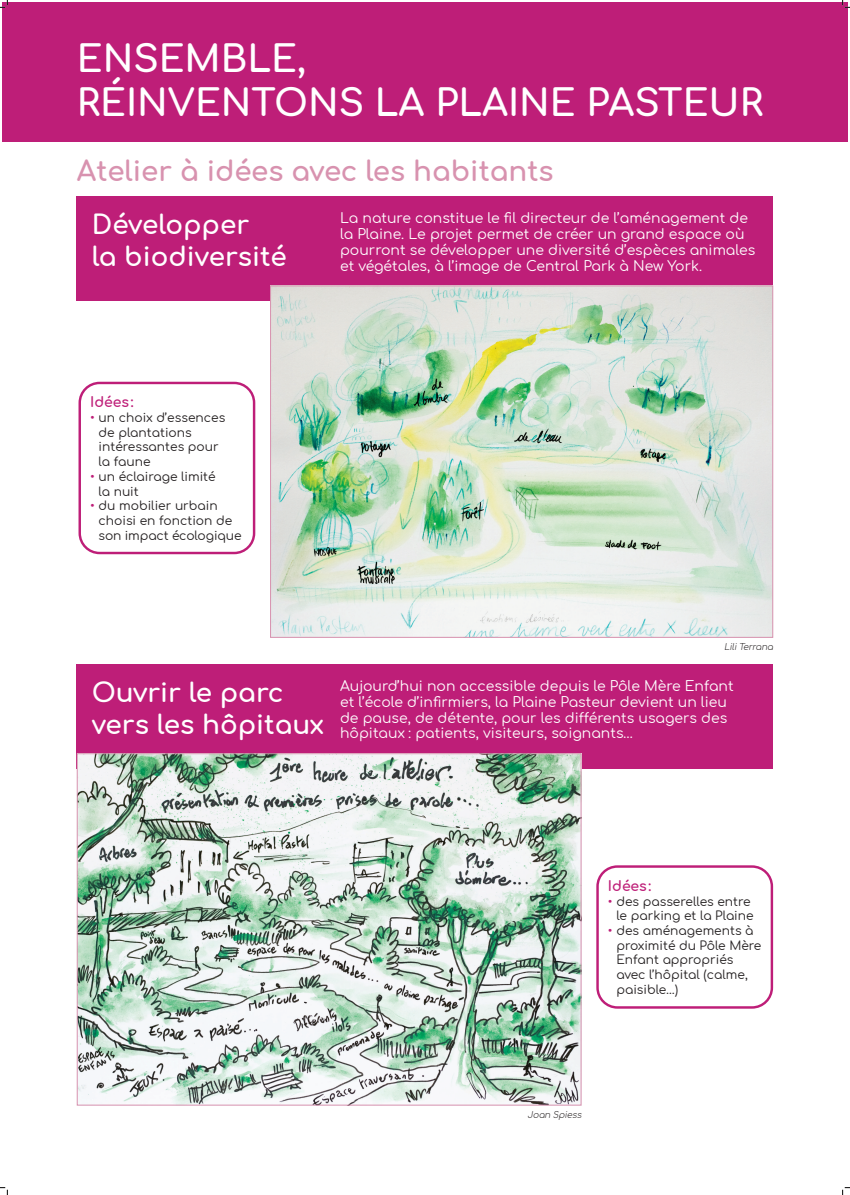
<style>
.page{position:relative;width:850px;height:1195px;background:#fff}
.page>*{position:absolute;margin:0;border:0;box-sizing:border-box;transform-origin:0 0}
.t1{font:700 36.85px/44.2px "Comfortaa";color:#fff}
.t2{font:700 27.65px "Comfortaa";color:#d892af}
.t3{font:700 26.25px/31.5px "Comfortaa";color:#fff}
.t4{font:14px/15.7px "Comfortaa";color:#fff}
.t5{font:700 14px "Comfortaa";color:#be1e78}
.t6{font:12.25px/14.7px "Comfortaa";color:#231f20}
.t7{font:italic 300 8.75px "Comfortaa";color:#231f20}
.s1{color:#be1e78}
</style>
<div class="page">
<div style="left:77px;top:196px;width:695px;height:104px;background:#be1e78"></div>
<div style="left:77px;top:664px;width:695px;height:104px;background:#be1e78"></div>
<img style="left:272px;top:287px;width:498px;height:348px">
<div style="left:78px;top:382px;width:177px;height:172px;border:2px solid #be1e78;border-radius:20px"></div>
<div style="left:596px;top:865px;width:176px;height:143px;border:2px solid #be1e78;border-radius:20px"></div>
<img style="left:79px;top:755px;width:500px;height:348px">
<div style="left:2px;top:2px;width:845px;height:140px;background:#be1e78"></div>
<svg style="left:0;top:0;width:8px;height:8px"></svg>
<svg style="left:0;top:1187px;width:8px;height:7px"></svg>
<svg style="left:842px;top:0;width:7px;height:8px"></svg>
<svg style="left:842px;top:1187px;width:7px;height:7px"></svg>
<h1 class="t1" style="left:77px;top:31px;width:687px">ENSEMBLE,<br>RÉINVENTONS LA PLAINE PASTEUR</h1>
<h2 class="t2" style="left:77px;top:146px;width:478px">Atelier à idées avec les habitants</h2>
<h3 class="t3" style="left:92px;top:205px;width:196px">Développer<br>la biodiversité</h3>
<p class="t4" style="left:340px;top:208px;width:416px">La nature constitue le fil directeur de l’aménagement de la Plaine. Le projet permet de créer un grand espace où pourront se développer une diversité d’espèces animales et végétales, à l’image de Central Park à New York.</p>
<p class="t5" style="left:90px;top:389px;width:45px">Idées:</p>
<p class="t6" style="left:98px;top:408px;width:128px;text-indent:-8px"><span class="s1">•</span> un choix d’essences de plantations intéressantes pour la faune</p>
<p class="t6" style="left:98px;top:467px;width:119px;text-indent:-8px"><span class="s1">•</span> un éclairage limité la nuit</p>
<p class="t6" style="left:98px;top:497px;width:144px;text-indent:-8px"><span class="s1">•</span> du mobilier urbain choisi en fonction de son impact écologique</p>
<h3 class="t3" style="left:92px;top:673px;width:234px">Ouvrir le parc vers les hôpitaux</h3>
<p class="t7" style="left:723px;top:639px;width:53px">LiliTerrana</p>
<p class="t4" style="left:340px;top:676px;width:395px">Aujourd’hui non accessible depuis le Pôle Mère Enfant et l’école d’infirmiers, la Plaine Pasteur devient un lieu de pause, de détente, pour les différents usagers des hôpitaux : patients, visiteurs, soignants…</p>
<p class="t5" style="left:607px;top:872px;width:45px">Idées:</p>
<p class="t6" style="left:607px;top:892px;width:147px;text-align:right"><span class="s1">•</span> des passerelles entre le parking et la Plaine</p>
<p class="t6" style="left:616px;top:921px;width:146px;text-indent:-8px"><span class="s1">•</span> des aménagements à proximité du Pôle Mère<br>Enfant appropriés avec l’hôpital (calme, paisible…)</p>
<p class="t7" style="left:527px;top:1106px;width:58px">Joan Spiess</p>
</div>
